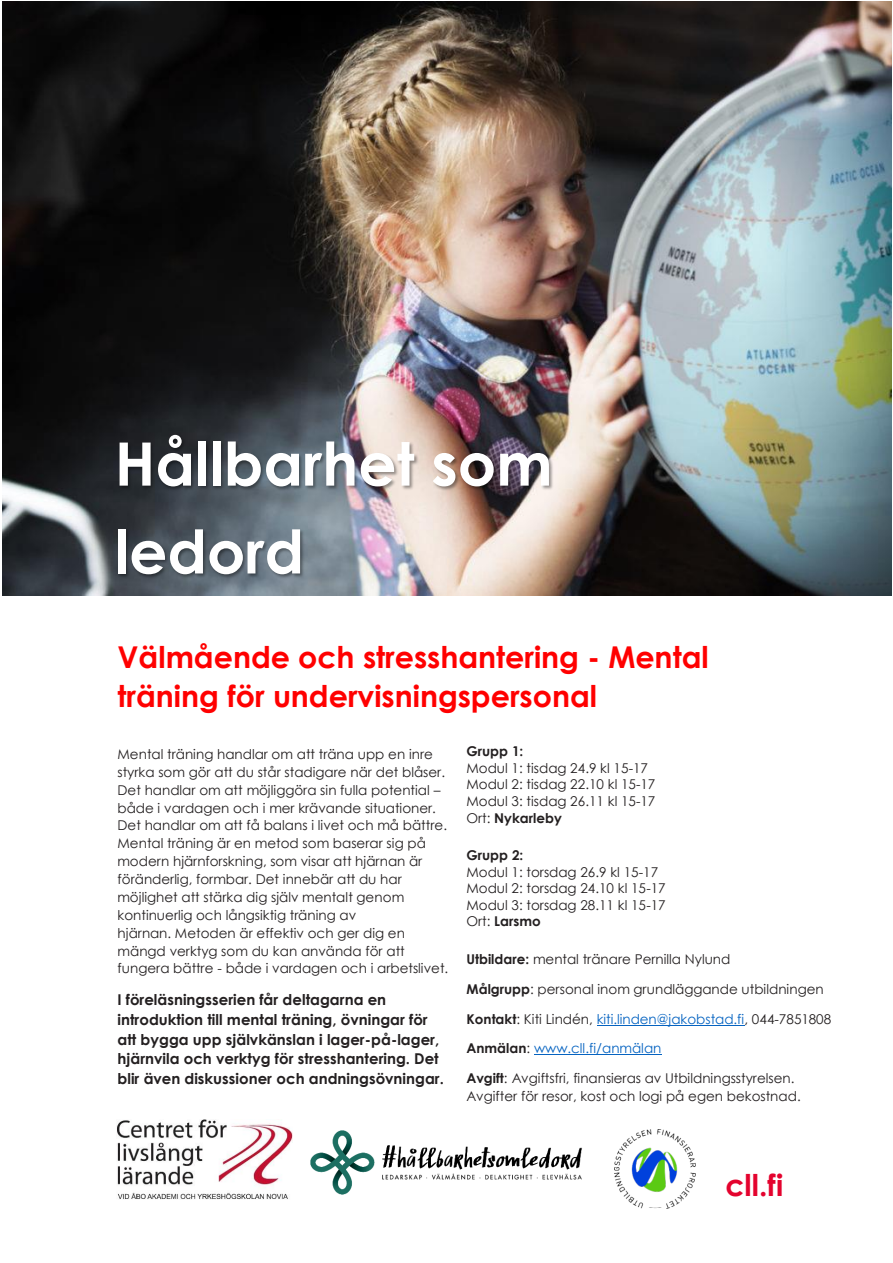
<style>
.page{position:relative;width:893px;height:1263px;background:#fff}
.page>*{position:absolute;margin:0;border:0;box-sizing:border-box;transform-origin:0 0}
.t1{font:700 60px/87.9px "Century Gothic";color:#fff}
.t2{font:700 30px/39.8px "Century Gothic";color:#f00}
.t3{font:700 30px "Century Gothic";color:#e4032e}
.t4{font:700 15px/19.8px "Century Gothic";color:#231f20}
.t5{font:13.5px/17.9px "Century Gothic";color:#231f20}
.t6{font:13.5px/29.7px "Century Gothic";color:#0563c1}
.s1{font-weight:700}
.s2{font-weight:700;color:#231f20}
.s3{color:#231f20}
</style>
<div class="page">
<img style="left:3px;top:2px;width:888px;height:593px">
<img style="left:117px;top:1119px;width:176px;height:81px">
<hr style="left:597px;top:1025px;width:147px;height:1px;background:#0563c1">
<hr style="left:534px;top:1054px;width:128px;height:1px;background:#0563c1">
<img style="left:104px;top:423px;width:521px;height:118px">
<img style="left:104px;top:494px;width:279px;height:93px">
<img style="left:614px;top:1129px;width:81px;height:79px">
<img style="left:310px;top:1130px;width:272px;height:65px">
<p class="t1" style="left:115px;top:417px;width:439px">Hållbarhet som ledord</p>
<p class="t2" style="left:118px;top:635px;width:593px">Välmående och stresshantering - Mental träning för undervisningspersonal</p>
<p class="t5" style="left:118px;top:745px;width:332px">Mental träning handlar om att träna upp en inre styrka som gör att du står stadigare när det blåser.<br>Det handlar om att möjliggöra sin fulla potential – både i vardagen och i mer krävande situationer.<br>Det handlar om att få balans i livet och må bättre.<br>Mental träning är en metod som baserar sig på modern hjärnforskning, som visar att hjärnan är föränderlig, formbar. Det innebär att du har möjlighet att stärka dig själv mentalt genom kontinuerlig och långsiktig träning av<br>hjärnan. Metoden är effektiv och ger dig en mängd verktyg som du kan använda för att fungera bättre - både i vardagen och i arbetslivet.</p>
<p class="t4" style="left:118px;top:989px;width:328px">I föreläsningsserien får deltagarna en introduktion till mental träning, övningar för att bygga upp självkänslan i lager-på-lager, hjärnvila och verktyg för stresshantering. Det blir även diskussioner och andningsövningar.</p>
<p class="t5" style="left:466px;top:743px;width:190px;line-height:16.5px"><span class="s1">Grupp 1:<br></span>Modul 1: tisdag 24.9 kl 15-17<br>Modul 2: tisdag 22.10 kl 15-17<br>Modul 3: tisdag 26.11 kl 15-17<br>Ort: <span class="s1">Nykarleby</span></p>
<p class="t5" style="left:466px;top:846px;width:201px;line-height:16.5px"><span class="s1">Grupp 2:<br></span>Modul 1: torsdag 26.9 kl 15-17<br>Modul 2: torsdag 24.10 kl 15-17<br>Modul 3: torsdag 28.11 kl 15-17<br>Ort: <span class="s1">Larsmo</span></p>
<p class="t5" style="left:466px;top:950px;width:266px"><span class="s1">Utbildare:</span> mental tränare Pernilla Nylund</p>
<p class="t5" style="left:466px;top:980px;width:359px"><span class="s1">Målgrupp</span>: personal inom grundläggande utbildningen</p>
<p class="t6" style="left:466px;top:1004px;width:366px"><span class="s2">Kontakt</span><span class="s3">: Kiti Lindén,</span> kiti.linden@jakobstad.fi<span class="s3">, 044-7851808<br></span><span class="s2">Anmälan</span><span class="s3">:</span> www.cll.fi/anmälan</p>
<p class="t5" style="left:466px;top:1069px;width:336px"><span class="s1">Avgift</span>: Avgiftsfri, finansieras av Utbildningsstyrelsen.<br>Avgifter för resor, kost och logi på egen bekostnad.</p>
<p class="t3" style="left:725px;top:1163px;width:59px">cll.fi</p>
</div>
